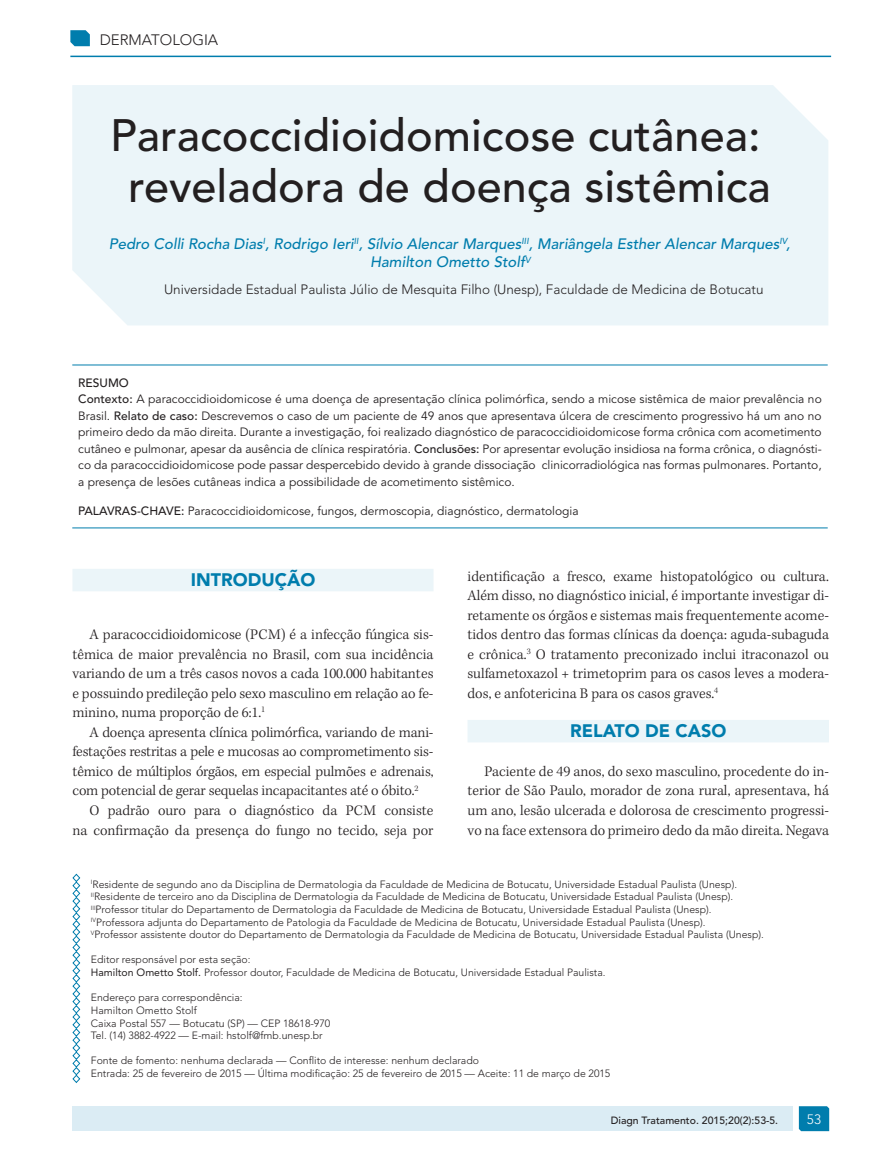
<style>
.page{position:relative;width:893px;height:1170px;background:#fff}
.page>*{position:absolute;margin:0;border:0;box-sizing:border-box;transform-origin:0 0}
.t1{font:500 45px/51px "Avenir LT Std";color:#231f20;text-align:center}
.t2{font:900 18px "Avenir LT Std";color:#007dad}
.t3{font:300 15px/19.5px "Kepler Std";color:#231f20;text-align:justify}
.t4{font:italic 500 15px/18px "Avenir LT Std";color:#007dad;text-align:center}
.t5{font:300 15px "Avenir LT Std";color:#231f20}
.t6{font:300 13.5px "Avenir LT Std";color:#231f20}
.t7{font:300 13.5px "Avenir LT Std";color:#fff}
.t8{font:12px/16.5px "Avenir LT Std";color:#231f20}
.t9{font:300 10.5px/12.6px "Avenir LT Std";color:#231f20}
.t10{font:500 10.5px "Avenir LT Std";color:#231f20}
.s1{font-weight:500}
.s2{font-weight:400}
</style>
<div class="page">
<div style="left:72px;top:85px;width:756px;height:240px;background:#ebf5f9"></div>
<div style="left:72px;top:568px;width:361px;height:23px;background:#ebf5f9"></div>
<div style="left:468px;top:719px;width:361px;height:23px;background:#ebf5f9"></div>
<svg style="left:72px;top:873px;width:9px;height:210px"></svg>
<hr style="left:72px;top:364px;width:756px;height:1px;background:#007dad">
<hr style="left:72px;top:527px;width:756px;height:1px;background:#007dad">
<svg style="left:70px;top:30px;width:20px;height:16px"></svg>
<hr style="left:70px;top:56px;width:761px;height:1px;background:#007dad">
<svg style="left:799px;top:1106px;width:30px;height:24px"></svg>
<div style="left:72px;top:1106px;width:721px;height:24px;background:#dbecf4"></div>
<p class="t5" style="left:100px;top:31px;width:120px">DERMATOLOGIA</p>
<h1 class="t1" style="left:110px;top:111px;width:662px">Paracoccidioidomicose cutânea: reveladora de doença sistêmica</h1>
<p class="t4" style="left:109px;top:235px;width:683px">Pedro Colli Rocha Dias<sup>I</sup>, Rodrigo Ieri<sup>II</sup>, Sílvio Alencar Marques<sup>III</sup>, Mariângela Esther Alencar Marques<sup>IV</sup>,<br>Hamilton Ometto Stolf<sup>V</sup></p>
<p class="t6" style="left:164px;top:281px;width:601px">Universidade Estadual Paulista Júlio de Mesquita Filho (Unesp), Faculdade de Medicina de Botucatu</p>
<p class="t8" style="left:78px;top:375px;width:745px"><span class="s1">Resumo<br>Contexto:</span> A paracoccidioidomicose é uma doença de apresentação clínica polimórfica, sendo a micose sistêmica de maior prevalência no Brasil. <span class="s1">Relato de caso:</span> Descrevemos o caso de um paciente de 49 anos que apresentava úlcera de crescimento progressivo há um ano no primeiro dedo da mão direita. Durante a investigação, foi realizado diagnóstico de paracoccidioidomicose forma crônica com acometimento cutâneo e pulmonar, apesar da ausência de clínica respiratória. <span class="s1">Conclusões:</span> Por apresentar evolução insidiosa na forma crônica, o diagnósti&shy;co da paracoccidioidomicose pode passar despercebido devido à grande dissociação clinicorradiológica nas formas pulmonares. Portanto, a presença de lesões cutâneas indica a possibilidade de acometimento sistêmico.</p>
<p class="t8" style="left:78px;top:503px;width:502px"><span class="s1">PALAVRAS-CHAVE:</span> Paracoccidioidomicose, fungos, dermoscopia, diagnóstico, dermatologia</p>
<p class="t2" style="left:191px;top:568px;width:126px">INTRODUÇÃO</p>
<p class="t3" style="left:72px;top:625px;width:363px;text-indent:17px">A paracoccidioidomicose (PCM) é a infecção fúngica sis&shy;têmica de maior prevalência no Brasil, com sua incidência variando de um a três casos novos a cada 100.000 habitantes e possuindo predileção pelo sexo masculino em relação ao fe&shy;minino, numa proporção de 6:1.<sup>1</sup></p>
<p class="t3" style="left:72px;top:723px;width:363px;text-indent:17px">A doença apresenta clínica polimórfica, variando de mani&shy;festações restritas a pele e mucosas ao comprometimento sis&shy;têmico de múltiplos órgãos, em especial pulmões e adrenais, com potencial de gerar sequelas incapacitantes até o óbito.<sup>2</sup></p>
<p class="t3" style="left:72px;top:801px;width:362px;text-align:right">O padrão ouro para o diagnóstico da PCM consiste na confirmação da presença do fungo no tecido, seja por</p>
<p class="t3" style="left:468px;top:567px;width:363px">identificação a fresco, exame histopatológico ou cultura.<br>Além disso, no diagnóstico inicial, é importante investigar di&shy;retamente os órgãos e sistemas mais frequentemente acome&shy;tidos dentro das formas clínicas da doença: aguda-subaguda e crônica.<sup>3</sup> O tratamento preconizado inclui itraconazol ou sulfametoxazol + trimetoprim para os casos leves a modera&shy;dos, e anfotericina B para os casos graves.<sup>4</sup></p>
<p class="t2" style="left:570px;top:719px;width:158px">RELATO DE CASO</p>
<p class="t3" style="left:468px;top:762px;width:363px;text-indent:17px">Paciente de 49 anos, do sexo masculino, procedente do in&shy;terior de São Paulo, morador de zona rural, apresentava, há um ano, lesão ulcerada e dolorosa de crescimento progressi&shy;vo na face extensora do primeiro dedo da mão direita. Negava</p>
<p class="t9" style="left:91px;top:877px;width:675px"><sup>I</sup>Residente de segundo ano da Disciplina de Dermatologia da Faculdade de Medicina de Botucatu, Universidade Estadual Paulista (Unesp).<br><sup>II</sup>Residente de terceiro ano da Disciplina de Dermatologia da Faculdade de Medicina de Botucatu, Universidade Estadual Paulista (Unesp).<br><sup>III</sup>Professor titular do Departamento de Dermatologia da Faculdade de Medicina de Botucatu, Universidade Estadual Paulista (Unesp).<br><sup>IV</sup>Professora adjunta do Departamento de Patologia da Faculdade de Medicina de Botucatu, Universidade Estadual Paulista (Unesp).<br><sup>V</sup>Professor assistente doutor do Departamento de Dermatologia da Faculdade de Medicina de Botucatu, Universidade Estadual Paulista (Unesp).</p>
<p class="t9" style="left:91px;top:953px;width:516px">Editor responsável por esta seção:<br><span class="s2">Hamilton Ometto Stolf.</span> Professor doutor, Faculdade de Medicina de Botucatu, Universidade Estadual Paulista.</p>
<p class="t9" style="left:91px;top:991px;width:241px">Endereço para correspondência:<br>Hamilton Ometto Stolf<br>Caixa Postal 557 — Botucatu (SP) — CEP 18618-970<br>Tel. (14) 3882-4922 — E-mail: hstolf@fmb.unesp.br</p>
<p class="t9" style="left:91px;top:1054px;width:521px">Fonte de fomento: nenhuma declarada — Conflito de interesse: nenhum declarado<br>Entrada: 25 de fevereiro de 2015 — Última modificação: 25 de fevereiro de 2015 — Aceite: 11 de março de 2015</p>
<p class="t10" style="left:611px;top:1114px;width:169px">Diagn Tratamento. 2015;20(2):53-5.</p>
<p class="t7" style="left:807px;top:1111px;width:16px">53</p>
</div>
